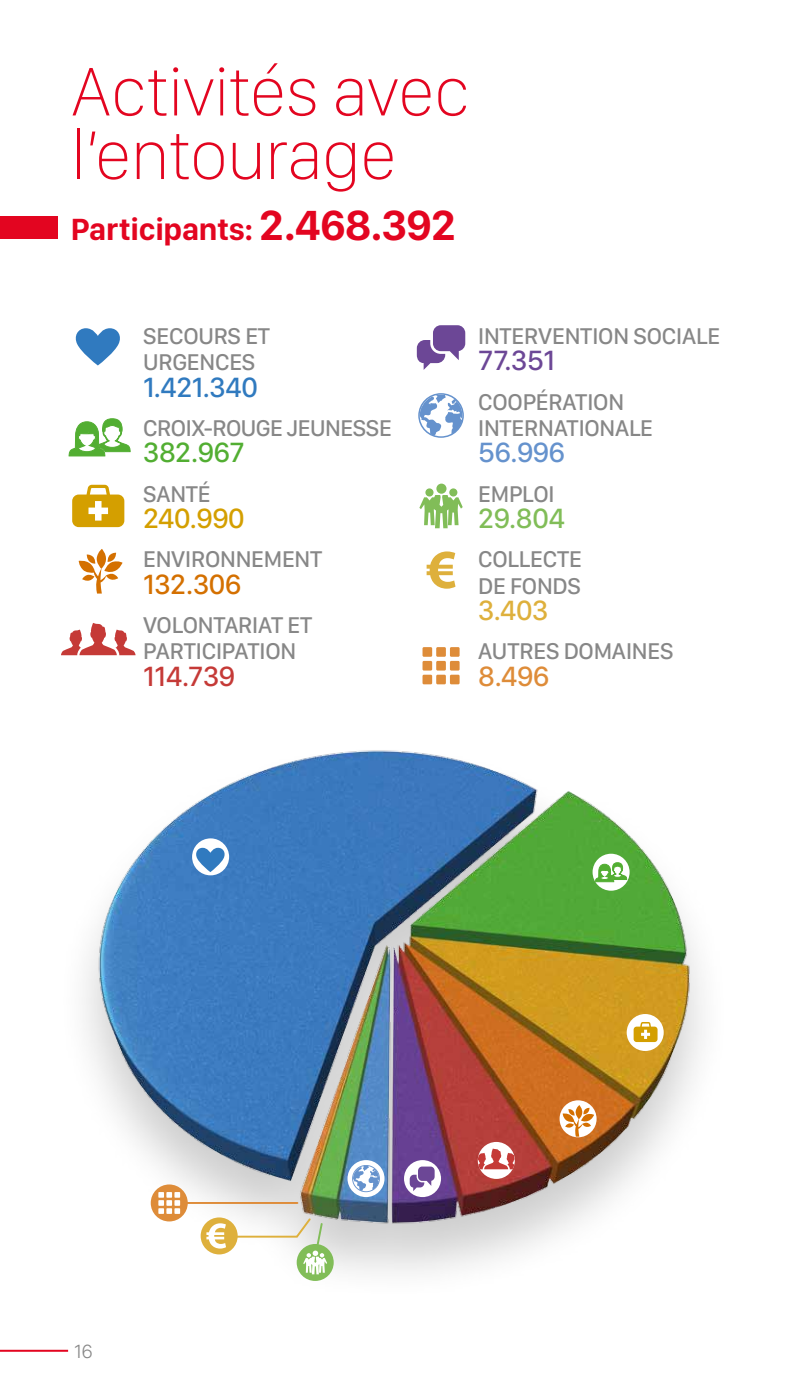
<style>
.page{position:relative;width:789px;height:1378px;background:#fff}
.page>*{position:absolute;margin:0;border:0;box-sizing:border-box;transform-origin:0 0}
.t1{font:100 71.4px/63.6px "SF Compact Display";letter-spacing:-.01em;color:#e30520}
.t2{font:700 31.8px "SF Compact Display";letter-spacing:-.01em;color:#e30520}
.t3{font:500 28.8px "SF Compact Display";letter-spacing:-.01em;color:#307abf}
.t4{font:500 28.8px "SF Compact Display";letter-spacing:-.01em;color:#52ae32}
.t5{font:500 28.8px "SF Compact Display";letter-spacing:-.01em;color:#d49f00}
.t6{font:500 28.8px "SF Compact Display";letter-spacing:-.01em;color:#d47000}
.t7{font:500 28.8px "SF Compact Display";letter-spacing:-.01em;color:#c53a37}
.t8{font:500 28.8px "SF Compact Display";color:#6c4796}
.t9{font:500 28.8px "SF Compact Display";color:#6592cd}
.t10{font:500 28.8px "SF Compact Display";color:#81bd58}
.t11{font:500 28.8px "SF Compact Display";color:#deb03c}
.t12{font:500 28.8px "SF Compact Display";color:#de8c39}
.t13{font:500 23.6px/26.2px "SF Compact Display";letter-spacing:-.01em;color:#878787}
.t14{font:300 19.8px "SF Compact Display";color:#878787}
.s1{font-size:43.6px}
</style>
<div class="page">
<div style="left:0;top:216px;width:58px;height:22px;background:#e30520"></div>
<svg style="left:61px;top:623px;width:74px;height:32px"></svg>
<svg style="left:75px;top:328px;width:45px;height:37px"></svg>
<svg style="left:418px;top:393px;width:45px;height:45px"></svg>
<svg style="left:426px;top:551px;width:29px;height:38px"></svg>
<div style="left:422px;top:647px;width:10px;height:10px;background:#de8c39"></div>
<div style="left:436px;top:647px;width:9px;height:10px;background:#de8c39"></div>
<div style="left:449px;top:647px;width:10px;height:10px;background:#de8c39"></div>
<div style="left:422px;top:661px;width:10px;height:9px;background:#de8c39"></div>
<div style="left:436px;top:661px;width:9px;height:9px;background:#de8c39"></div>
<div style="left:449px;top:661px;width:10px;height:9px;background:#de8c39"></div>
<div style="left:422px;top:675px;width:10px;height:9px;background:#de8c39"></div>
<div style="left:436px;top:675px;width:9px;height:9px;background:#de8c39"></div>
<div style="left:449px;top:675px;width:10px;height:9px;background:#de8c39"></div>
<svg style="left:416px;top:325px;width:49px;height:45px"></svg>
<svg style="left:419px;top:483px;width:43px;height:45px"></svg>
<svg style="left:78px;top:549px;width:44px;height:44px"></svg>
<svg style="left:68px;top:418px;width:63px;height:109px"></svg>
<div style="left:56px;top:742px;width:675px;height:559px;background:#000;opacity:.2"></div>
<img style="left:93px;top:746px;width:602px;height:482px">
<hr style="left:182px;top:1202px;width:115px;height:2px;background:#de8c39">
<div style="left:347px;top:1160px;width:37px;height:37px;background:#fff;border-radius:50%"></div>
<svg style="left:352px;top:1165px;width:27px;height:27px"></svg>
<div style="left:404px;top:1160px;width:36px;height:37px;background:#fff;border-radius:50%"></div>
<svg style="left:409px;top:1166px;width:25px;height:25px"></svg>
<svg style="left:477px;top:1142px;width:37px;height:37px"></svg>
<svg style="left:477px;top:1148px;width:37px;height:21px"></svg>
<svg style="left:559px;top:1100px;width:37px;height:37px"></svg>
<svg style="left:562px;top:1105px;width:31px;height:31px"></svg>
<div style="left:626px;top:1014px;width:37px;height:37px;background:#fff;border-radius:50%"></div>
<svg style="left:633px;top:1022px;width:24px;height:20px"></svg>
<svg style="left:592px;top:853px;width:37px;height:37px"></svg>
<svg style="left:594px;top:862px;width:32px;height:20px"></svg>
<div style="left:192px;top:838px;width:37px;height:37px;background:#fff;border-radius:50%"></div>
<svg style="left:194px;top:848px;width:32px;height:24px"></svg>
<div style="left:151px;top:1184px;width:37px;height:37px;background:#de8c39;border-radius:50%"></div>
<svg style="left:158px;top:1192px;width:22px;height:22px"></svg>
<svg style="left:200px;top:1217px;width:37px;height:37px"></svg>
<div style="left:296px;top:1244px;width:37px;height:37px;background:#81bd58;border-radius:50%"></div>
<svg style="left:206px;top:1216px;width:121px;height:58px"></svg>
<hr style="left:0;top:1349px;width:68px;height:2px;background:#e30520">
<h1 class="t1" style="left:70px;top:65px;width:401px">Activités avec l’entourage</h1>
<h2 class="t2" style="left:71px;top:210px;width:386px">Participants: <span class="s1">2.468.392</span></h2>
<p class="t13" style="left:143px;top:325px;width:128px">SECOURS ET<br>URGENCES</p>
<p class="t3" style="left:143px;top:369px;width:116px">1.421.340</p>
<p class="t13" style="left:143px;top:417px;width:250px">CROIX-ROUGE JEUNESSE</p>
<p class="t4" style="left:143px;top:435px;width:103px">382.967</p>
<p class="t13" style="left:143px;top:482px;width:69px">SANTÉ</p>
<p class="t5" style="left:143px;top:500px;width:103px">240.990</p>
<p class="t13" style="left:143px;top:548px;width:180px">ENVIRONNEMENT</p>
<p class="t6" style="left:143px;top:566px;width:99px">132.306</p>
<p class="t13" style="left:143px;top:614px;width:170px">VOLONTARIAT ET<br>PARTICIPATION</p>
<p class="t7" style="left:143px;top:658px;width:93px">114.739</p>
<p class="t13" style="left:478px;top:325px;width:243px">INTERVENTION SOCIALE</p>
<p class="t8" style="left:478px;top:343px;width:78px">77.351</p>
<p class="t13" style="left:478px;top:391px;width:176px">COOPÉRATION<br>INTERNATIONALE</p>
<p class="t9" style="left:478px;top:435px;width:88px">56.996</p>
<p class="t13" style="left:478px;top:482px;width:78px">EMPLOI</p>
<p class="t10" style="left:478px;top:500px;width:88px">29.804</p>
<p class="t13" style="left:478px;top:548px;width:105px">COLLECTE<br>DE FONDS</p>
<p class="t11" style="left:478px;top:592px;width:72px">3.403</p>
<p class="t13" style="left:478px;top:640px;width:197px">AUTRES DOMAINES</p>
<p class="t12" style="left:478px;top:658px;width:72px">8.496</p>
<p class="t14" style="left:74px;top:1339px;width:20px">16</p>
</div>
